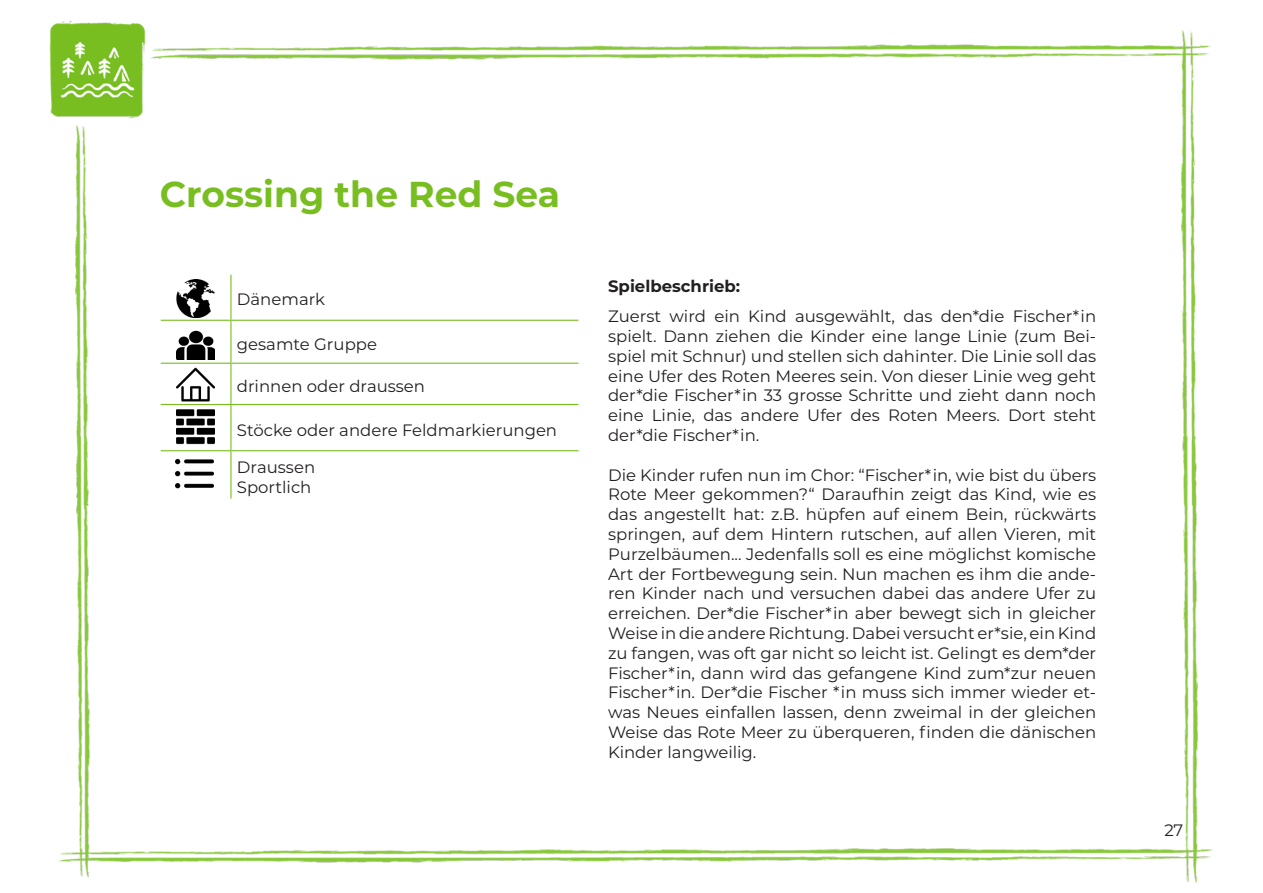
<style>
.page{position:relative;width:1263px;height:893px;background:#fff}
.page>*{position:absolute;margin:0;border:0;box-sizing:border-box;transform-origin:0 0}
.Überschrift{font:700 36px "Montserrat";color:#78be21}
.t1{font:16.5px/19.8px "Montserrat";color:#231f20;text-align:justify}
.t2{font:700 16.5px "Montserrat";color:#231f20}
</style>
<div class="page">
<img style="left:49px;top:21px;width:1164px;height:863px">
<hr style="left:230px;top:275px;width:1px;height:45px;background:#78be21">
<hr style="left:161px;top:320px;width:70px;height:1px;background:#78be21">
<hr style="left:231px;top:320px;width:347px;height:1px;background:#78be21">
<hr style="left:230px;top:321px;width:1px;height:42px;background:#78be21">
<hr style="left:161px;top:363px;width:70px;height:1px;background:#78be21">
<hr style="left:231px;top:363px;width:347px;height:1px;background:#78be21">
<hr style="left:230px;top:364px;width:1px;height:40px;background:#78be21">
<hr style="left:161px;top:404px;width:70px;height:1px;background:#78be21">
<hr style="left:231px;top:404px;width:347px;height:1px;background:#78be21">
<hr style="left:230px;top:405px;width:1px;height:45px;background:#78be21">
<hr style="left:161px;top:450px;width:70px;height:1px;background:#78be21">
<hr style="left:231px;top:450px;width:347px;height:1px;background:#78be21">
<hr style="left:230px;top:451px;width:1px;height:47px;background:#78be21">
<img style="left:177px;top:280px;width:38px;height:38px">
<img style="left:176px;top:328px;width:39px;height:31px">
<img style="left:177px;top:366px;width:38px;height:38px">
<img style="left:176px;top:407px;width:38px;height:38px">
<img style="left:176px;top:454px;width:38px;height:38px">
<p class="Überschrift" style="left:160px;top:169px;width:401px">Crossing the Red Sea</p>
<p class="t1" style="left:237px;top:289px;width:90px">Dänemark</p>
<p class="t1" style="left:237px;top:333px;width:142px">gesamte Gruppe</p>
<p class="t1" style="left:237px;top:375px;width:190px">drinnen oder draussen</p>
<p class="t1" style="left:237px;top:419px;width:322px">Stöcke oder andere Feldmarkierungen</p>
<p class="t1" style="left:237px;top:456px;width:80px">Draussen</p>
<p class="t1" style="left:237px;top:476px;width:76px">Sportlich</p>
<p class="t2" style="left:608px;top:275px;width:134px">Spielbeschrieb:</p>
<p class="t1" style="left:608px;top:306px;width:490px">Zuerst wird ein Kind ausgewählt, das den*die Fischer*in spielt. Dann ziehen die Kinder eine lange Linie (zum Bei&shy;spiel mit Schnur) und stellen sich dahinter. Die Linie soll das eine Ufer des Roten Meeres sein. Von dieser Linie weg geht der*die Fischer*in 33 grosse Schritte und zieht dann noch eine Linie, das andere Ufer des Roten Meers. Dort steht der*die Fischer*in.</p>
<p class="t1" style="left:608px;top:464px;width:490px">Die Kinder rufen nun im Chor: “Fischer*in, wie bist du übers Rote Meer gekommen?“ Daraufhin zeigt das Kind, wie es das angestellt hat: z.B. hüpfen auf einem Bein, rückwärts springen, auf dem Hintern rutschen, auf allen Vieren, mit Purzelbäumen... Jedenfalls soll es eine möglichst komische Art der Fortbewegung sein. Nun machen es ihm die ande&shy;ren Kinder nach und versuchen dabei das andere Ufer zu erreichen. Der*die Fischer*in aber bewegt sich in gleicher Weise in die andere Richtung. Dabei versucht er*sie, ein Kind zu fangen, was oft gar nicht so leicht ist. Gelingt es dem*der Fischer*in, dann wird das gefangene Kind zum*zur neuen Fischer*in. Der*die Fischer *in muss sich immer wieder et&shy;was Neues einfallen lassen, denn zweimal in der gleichen Weise das Rote Meer zu überqueren, finden die dänischen Kinder langweilig.</p>
<p class="t1" style="left:1164px;top:820px;width:21px">27</p>
</div>
